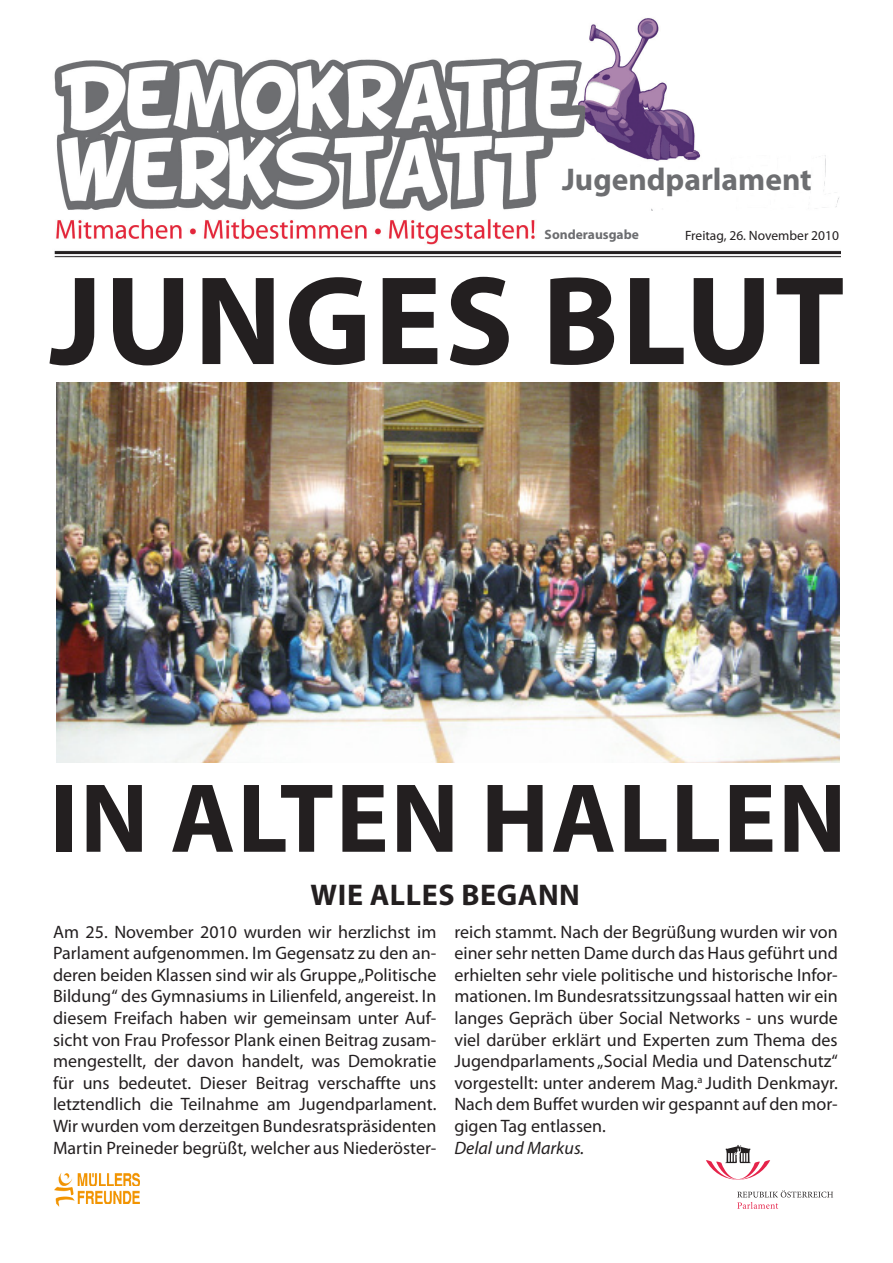
<style>
.page{position:relative;width:893px;height:1263px;background:#fff}
.page>*{position:absolute;margin:0;border:0;box-sizing:border-box;transform-origin:0 0}
.t1{font:700 127.5px "Myriad Pro";letter-spacing:.02em;color:#231f20}
.t2{font:700 99px "Myriad Pro";letter-spacing:.02em;color:#231f20}
.t3{font:700 31.5px "Myriad Pro";color:#6d6e71}
.t4{font:700 30px "Myriad Pro";letter-spacing:.02em;color:#231f20}
.t5{font:18px/21.6px "Myriad Pro";color:#231f20;text-align:justify}
.t6{font:italic 18px "Myriad Pro";color:#231f20}
.t7{font:13.5px "Myriad Pro";color:#231f20}
.t8{font:700 13.5px "Myriad Pro";color:#6c6d70}
</style>
<div class="page">
<img style="left:54px;top:18px;width:786px;height:240px">
<svg style="left:737px;top:1190px;width:96px;height:19px"></svg>
<svg style="left:706px;top:1145px;width:64px;height:35px"></svg>
<img style="left:54px;top:1172px;width:85px;height:34px">
<img style="left:57px;top:383px;width:783px;height:380px">
<p class="t3" style="left:562px;top:159px;width:251px">Jugendparlament</p>
<p class="t8" style="left:545px;top:225px;width:96px">Sonderausgabe</p>
<p class="t7" style="left:685px;top:227px;width:155px">Freitag, 26. November 2010</p>
<p class="t1" style="left:50px;top:238px;width:796px">JUNGES BLUT</p>
<p class="t2" style="left:50px;top:754px;width:798px">IN ALTEN HALLEN</p>
<p class="t4" style="left:311px;top:875px;width:271px">WIE ALLES BEGANN</p>
<p class="t5" style="left:53px;top:920px;width:385px">Am 25. November 2010 wurden wir herzlichst im Parlament aufgenommen. Im Gegensatz zu den an&shy;deren beiden Klassen sind wir als Gruppe „Politische Bildung“ des Gymnasiums in Lilienfeld, angereist. In diesem Freifach haben wir gemeinsam unter Auf&shy;sicht von Frau Professor Plank einen Beitrag zusam&shy;mengestellt, der davon handelt, was Demokratie für uns bedeutet. Dieser Beitrag verschaffte uns letztendlich die Teilnahme am Jugendparlament.<br>Wir wurden vom derzeitgen Bundesratspräsidenten Martin Preineder begrüßt, welcher aus Niederöster-</p>
<p class="t5" style="left:454px;top:920px;width:385px">reich stammt. Nach der Begrüßung wurden wir von einer sehr netten Dame durch das Haus geführt und erhielten sehr viele politische und historische Infor&shy;mationen. Im Bundesratssitzungssaal hatten wir ein langes Gepräch über Social Networks - uns wurde viel darüber erklärt und Experten zum Thema des Jugendparlaments „Social Media und Datenschutz“ vorgestellt: unter anderem Mag.<sup>a</sup> Judith Denkmayr.<br>Nach dem Buffet wurden wir gespannt auf den mor&shy;gigen Tag entlassen.</p>
<p class="t6" style="left:454px;top:1136px;width:131px">Delal und Markus.</p>
</div>
